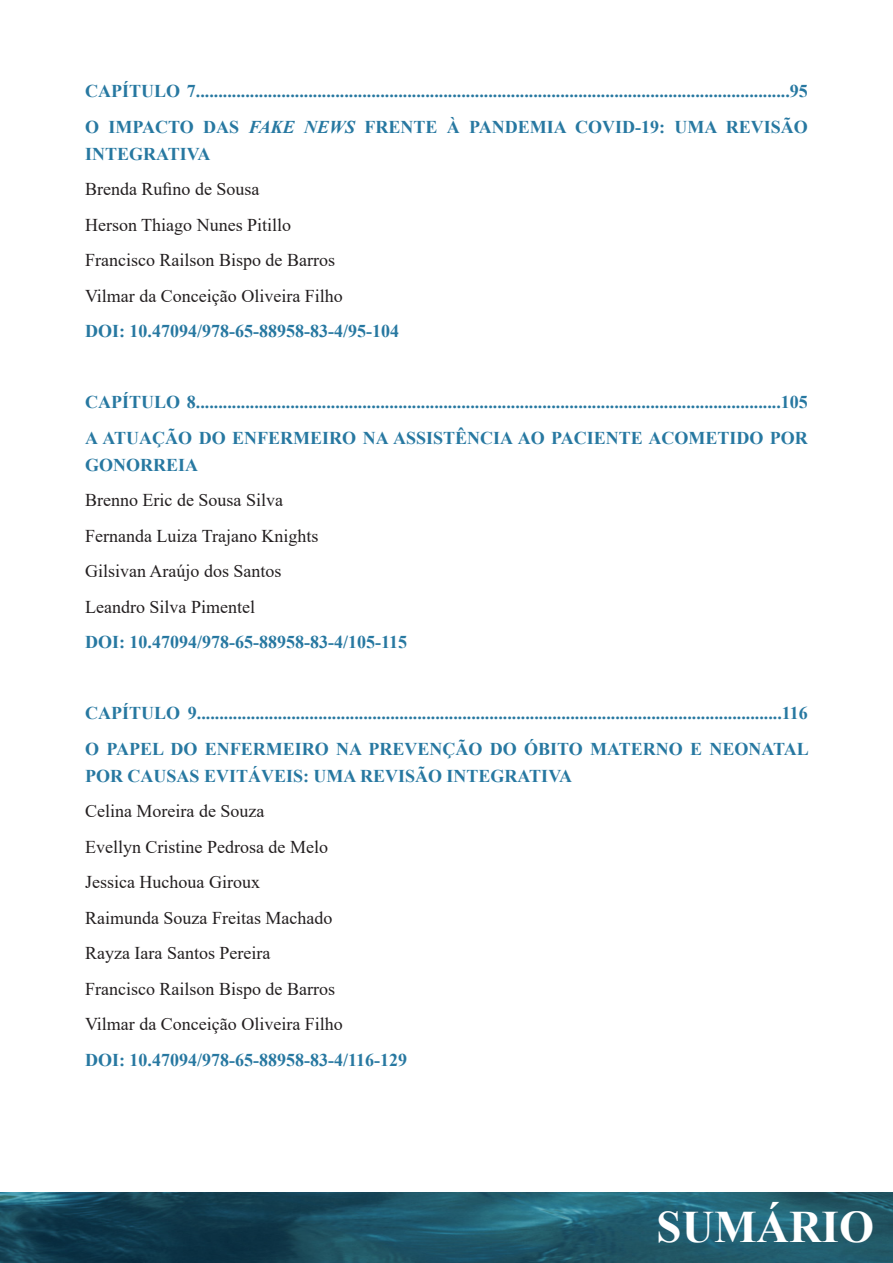
<style>
.page{position:relative;width:893px;height:1263px;background:#fff}
.page>*{position:absolute;margin:0;border:0;box-sizing:border-box;transform-origin:0 0}
.t1{font:700 45px "Times New Roman";color:#fff}
.t2{font:700 18px/27px "Times New Roman";color:#2778a1}
.t3{font:18px "Times New Roman";color:#231f20}
.s1{font-style:italic}
</style>
<div class="page">
<img style="left:0;top:1193px;width:893px;height:70px">
<p class="t2" style="left:85px;top:77px;width:724px">CAPÍTULO 7....................................................................................................................................95</p>
<p class="t2" style="left:85px;top:113px;width:724px">O IMPACTO DAS <span class="s1">FAKE NEWS</span> FRENTE À PANDEMIA COVID-19: UMA REVISÃO<br>INTEGRATIVA</p>
<p class="t3" style="left:85px;top:177px;width:176px">Brenda Rufino de Sousa</p>
<p class="t3" style="left:85px;top:212px;width:208px">Herson Thiago Nunes Pitillo</p>
<p class="t3" style="left:85px;top:248px;width:251px">Francisco Railson Bispo de Barros</p>
<p class="t3" style="left:85px;top:283px;width:259px">Vilmar da Conceição Oliveira Filho</p>
<p class="t2" style="left:85px;top:317px;width:315px">DOI: 10.47094/978-65-88958-83-4/95-104</p>
<p class="t2" style="left:85px;top:388px;width:724px">CAPÍTULO 8..................................................................................................................................105</p>
<p class="t2" style="left:85px;top:424px;width:724px">A ATUAÇÃO DO ENFERMEIRO NA ASSISTÊNCIA AO PACIENTE ACOMETIDO POR<br>GONORREIA</p>
<p class="t3" style="left:85px;top:488px;width:199px">Brenno Eric de Sousa Silva</p>
<p class="t3" style="left:85px;top:523px;width:235px">Fernanda Luiza Trajano Knights</p>
<p class="t3" style="left:85px;top:559px;width:198px">Gilsivan Araújo dos Santos</p>
<p class="t3" style="left:85px;top:594px;width:171px">Leandro Silva Pimentel</p>
<p class="t2" style="left:85px;top:628px;width:323px">DOI: 10.47094/978-65-88958-83-4/105-115</p>
<p class="t2" style="left:85px;top:699px;width:724px">CAPÍTULO 9..................................................................................................................................116</p>
<p class="t2" style="left:85px;top:735px;width:725px">O PAPEL DO ENFERMEIRO NA PREVENÇÃO DO ÓBITO MATERNO E NEONATAL<br>POR CAUSAS EVITÁVEIS: UMA REVISÃO INTEGRATIVA</p>
<p class="t3" style="left:85px;top:799px;width:181px">Celina Moreira de Souza</p>
<p class="t3" style="left:85px;top:834px;width:244px">Evellyn Cristine Pedrosa de Melo</p>
<p class="t3" style="left:85px;top:870px;width:176px">Jessica Huchoua Giroux</p>
<p class="t3" style="left:85px;top:905px;width:249px">Raimunda Souza Freitas Machado</p>
<p class="t3" style="left:85px;top:941px;width:187px">Rayza Iara Santos Pereira</p>
<p class="t3" style="left:85px;top:976px;width:251px">Francisco Railson Bispo de Barros</p>
<p class="t3" style="left:85px;top:1012px;width:259px">Vilmar da Conceição Oliveira Filho</p>
<p class="t2" style="left:85px;top:1046px;width:323px">DOI: 10.47094/978-65-88958-83-4/116-129</p>
<h1 class="t1" style="left:657px;top:1194px;width:219px">SUMÁRIO</h1>
</div>
